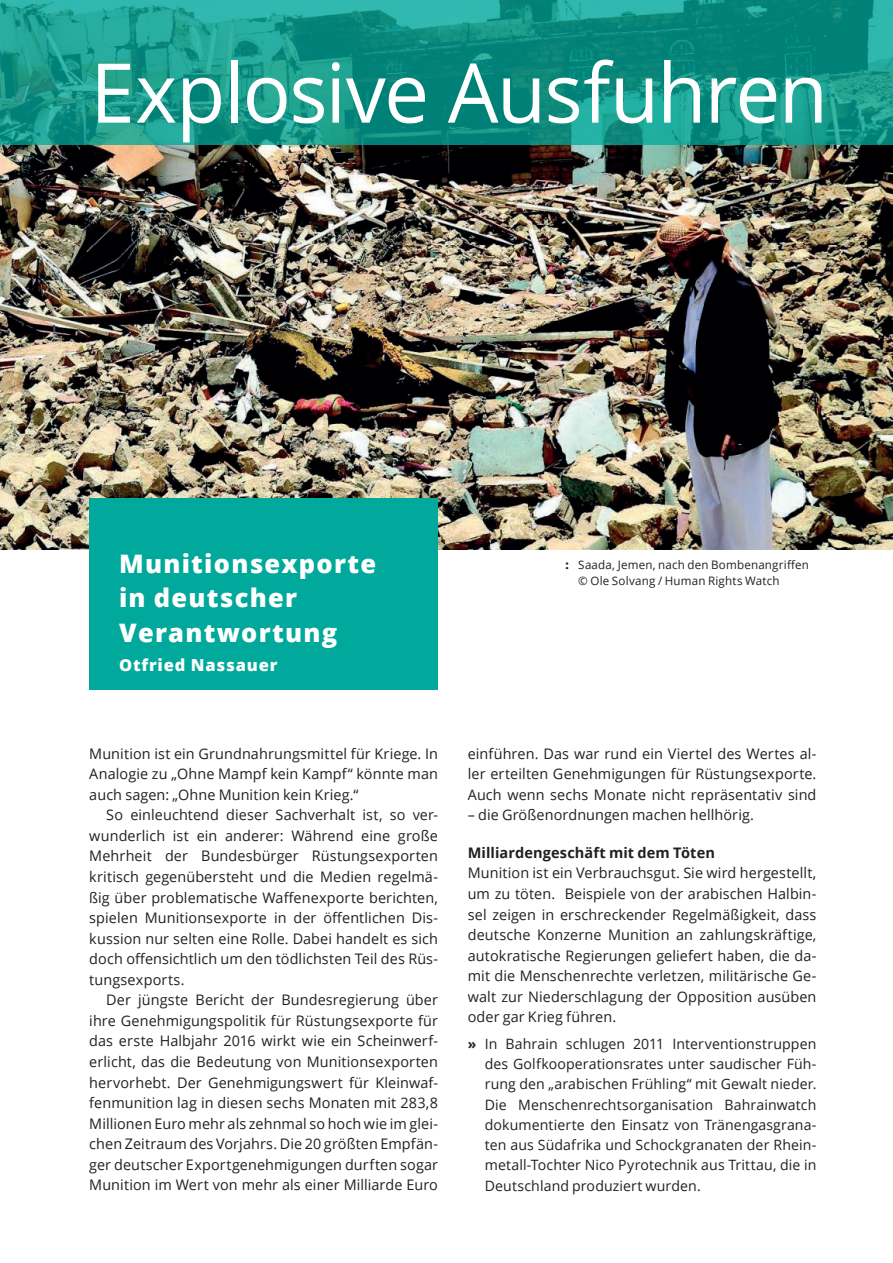
<style>
.page{position:relative;width:893px;height:1263px;background:#fff}
.page>*{position:absolute;margin:0;border:0;box-sizing:border-box;transform-origin:0 0}
.t1{font:82.5px "Open Sans";letter-spacing:-.02em;color:#fff}
.t2{font:800 25.5px/34.5px "Open Sans";letter-spacing:.05em;color:#fff}
.t3{font:800 16.5px "Open Sans";letter-spacing:.05em;color:#fff}
.t4{font:14.55px/20.5px "Open Sans";letter-spacing:.005em;color:#231f20;text-align:justify}
.t5{font:700 14.55px "Open Sans";letter-spacing:.005em;color:#231f20}
.t6{font:14.25px/20.2px "Open Sans";letter-spacing:.01em;color:#231f20;text-align:justify}
.t7{font:11.7px/16.2px "Open Sans";letter-spacing:.015em;color:#231f20}
.s1{font-weight:800}
.s2{font-weight:700}
</style>
<div class="page">
<img style="left:0;top:145px;width:893px;height:404px">
<svg style="left:0;top:0;width:893px;height:145px"></svg>
<div style="left:89px;top:498px;width:349px;height:191px;background:#00a99b"></div>
<h1 class="t1" style="left:90px;top:36px;width:739px">Explosive Ausfuhren</h1>
<h2 class="t2" style="left:119px;top:545px;width:259px">Munitionsexporte in deutscher<br>Verantwortung</h2>
<p class="t3" style="left:119px;top:653px;width:160px">Otfried Nassauer</p>
<p class="t7" style="left:578px;top:556px;width:232px;text-indent:-13px"><span class="s1">:</span> Saada, Jemen, nach den Bombenangriffen © Ole Solvang / Human Rights Watch</p>
<p class="t4" style="left:89px;top:743px;width:350px">Munition ist ein Grundnahrungsmittel für Kriege. In Analogie zu „Ohne Mampf kein Kampf“ könnte man auch sagen: „Ohne Munition kein Krieg.“</p>
<p class="t4" style="left:89px;top:804px;width:350px;text-indent:17px">So einleuchtend dieser Sachverhalt ist, so ver&shy;wunderlich ist ein anderer: Während eine große Mehrheit der Bundesbürger Rüstungsexporten kritisch gegenübersteht und die Medien regelmä&shy;ßig über problematische Waffenexporte berichten, spielen Munitionsexporte in der öffentlichen Dis&shy;kussion nur selten eine Rolle. Dabei handelt es sich doch offensichtlich um den tödlichsten Teil des Rüs&shy;tungsexports.</p>
<p class="t4" style="left:89px;top:989px;width:350px;text-indent:17px">Der jüngste Bericht der Bundesregierung über ihre Genehmigungspolitik für Rüstungsexporte für das erste Halbjahr 2016 wirkt wie ein Scheinwerf&shy;erlicht, das die Bedeutung von Munitionsexporten hervorhebt. Der Genehmigungswert für Kleinwaf&shy;fenmunition lag in diesen sechs Monaten mit 283,8<br>Millionen Euro mehr als zehnmal so hoch wie im glei&shy;chen Zeitraum des Vorjahrs. Die 20 größten Empfän&shy;ger deutscher Exportgenehmigungen durften sogar Munition im Wert von mehr als einer Milliarde Euro</p>
<p class="t4" style="left:468px;top:743px;width:350px">einführen. Das war rund ein Viertel des Wertes al&shy;ler erteilten Genehmigungen für Rüstungsexporte.<br>Auch wenn sechs Monate nicht repräsentativ sind</p>
<p class="t4" style="left:468px;top:804px;width:288px">– die Größenordnungen machen hellhörig.</p>
<p class="t5" style="left:468px;top:842px;width:249px">Milliardengeschäft mit dem Töten</p>
<p class="t4" style="left:468px;top:862px;width:350px">Munition ist ein Verbrauchsgut. Sie wird hergestellt, um zu töten. Beispiele von der arabischen Halbin&shy;sel zeigen in erschreckender Regelmäßigkeit, dass deutsche Konzerne Munition an zahlungskräftige, autokratische Regierungen geliefert haben, die da&shy;mit die Menschenrechte verletzen, militärische Ge&shy;walt zur Niederschlagung der Opposition ausüben oder gar Krieg führen.</p>
<p class="t6" style="left:485px;top:1033px;width:333px;text-indent:-17px"><span class="s2">»</span> In Bahrain schlugen 2011 Interventionstruppen des Golfkooperationsrates unter saudischer Füh&shy;rung den „arabischen Frühling“ mit Gewalt nieder.<br>Die Menschenrechtsorganisation Bahrainwatch dokumentierte den Einsatz von Tränengasgrana&shy;ten aus Südafrika und Schockgranaten der Rhein&shy;metall-Tochter Nico Pyrotechnik aus Trittau, die in Deutschland produziert wurden.</p>
</div>
